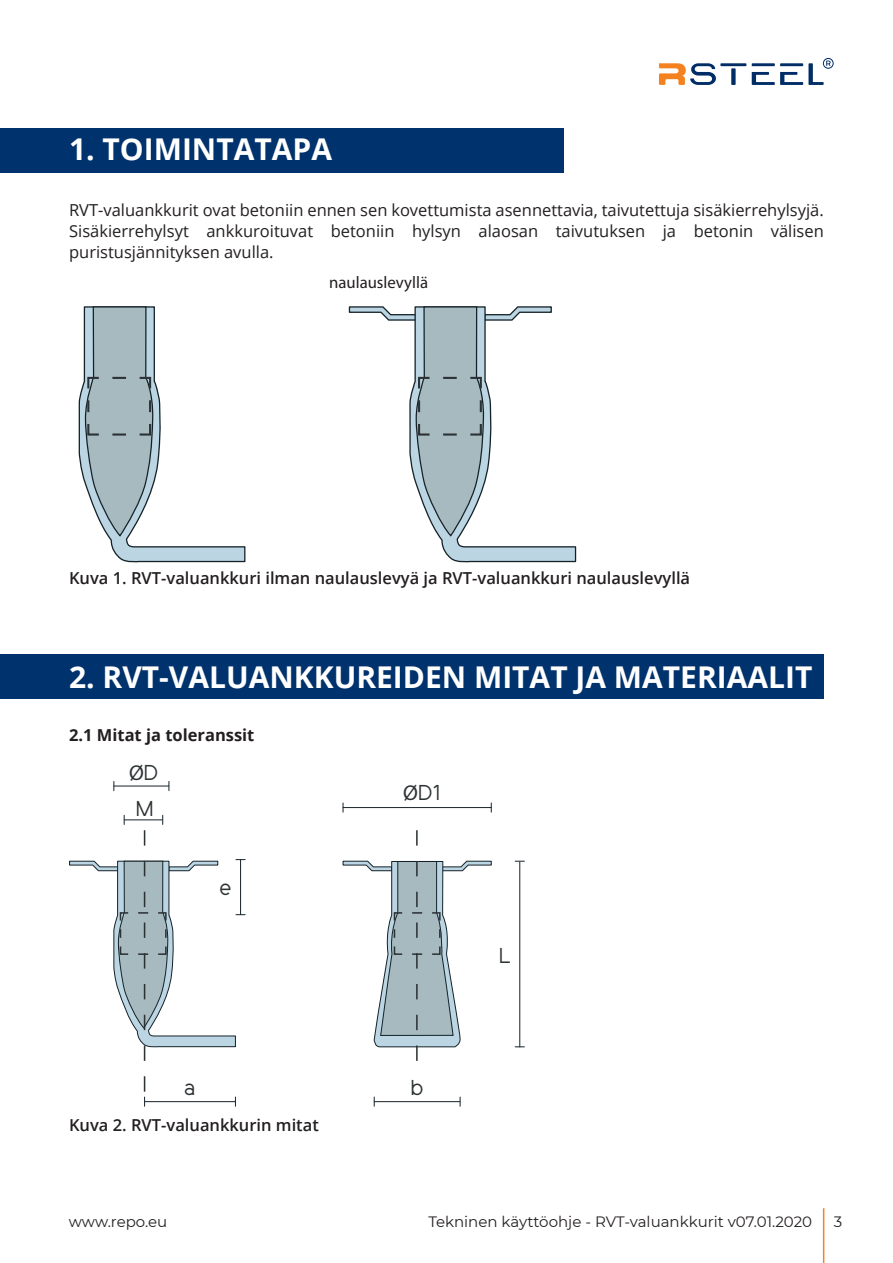
<style>
.page{position:relative;width:893px;height:1263px;background:#fff}
.page>*{position:absolute;margin:0;border:0;box-sizing:border-box;transform-origin:0 0}
.t1{font:700 30px "Open Sans";color:#fff}
.t2{font:21.6px "Elliot Sans";color:#2d3235}
.t3{font:21.6px "Myriad Pro";color:#2d3235}
.t4{font:16.95px "Myriad Pro";color:#231f20}
.Heading_1{font:16.5px/21px "Open Sans";color:#231f20;text-align:justify}
.Heading_1-2{font:600 16.5px "Open Sans";color:#231f20}
.Heading_1-3{font:700 16.5px "Open Sans";color:#231f20}
.t5{font:15px "Montserrat";color:#231f20}
.s1{font-family:"Elliot Sans"}
.s2{font-family:"Myriad Pro"}
</style>
<div class="page">
<hr style="left:823px;top:1208px;width:1px;height:55px;background:#f58220">
<svg style="left:659px;top:58px;width:175px;height:27px"></svg>
<div style="left:0;top:128px;width:563px;height:45px;background:#00326d"></div>
<div style="left:0;top:654px;width:824px;height:45px;background:#00326d"></div>
<svg style="left:79px;top:306px;width:167px;height:256px"></svg>
<svg style="left:348px;top:306px;width:228px;height:256px"></svg>
<svg style="left:342px;top:830px;width:150px;height:231px"></svg>
<hr style="left:124px;top:819px;width:38px;height:1px;background:#142228">
<hr style="left:114px;top:785px;width:55px;height:1px;background:#142228">
<svg style="left:69px;top:830px;width:176px;height:277px"></svg>
<hr style="left:374px;top:1101px;width:86px;height:1px;background:#142228">
<hr style="left:343px;top:807px;width:148px;height:1px;background:#142228">
<hr style="left:519px;top:862px;width:1px;height:185px;background:#142228">
<p class="t1" style="left:69px;top:128px;width:264px">1. TOIMINTATAPA</p>
<p class="Heading_1" style="left:69px;top:200px;width:756px">RVT-valuankkurit ovat betoniin ennen sen kovettumista asennettavia, taivutettuja sisäkierrehylsyjä.<br>Sisäkierrehylsyt ankkuroituvat betoniin hylsyn alaosan taivutuksen ja betonin välisen puristusjännityksen avulla.</p>
<p class="t4" style="left:329px;top:271px;width:100px">naulauslevyllä</p>
<p class="Heading_1-2" style="left:69px;top:567px;width:623px">Kuva 1. RVT-valuankkuri ilman naulauslevyä ja RVT-valuankkuri naulauslevyllä</p>
<p class="t1" style="left:69px;top:655px;width:745px">2. RVT-VALUANKKUREIDEN MITAT JA MATERIAALIT</p>
<p class="Heading_1-3" style="left:69px;top:724px;width:187px">2.1 Mitat ja toleranssit</p>
<p class="t3" style="left:129px;top:760px;width:31px">Ø<span class="s1">D</span></p>
<p class="t2" style="left:136px;top:799px;width:19px">M</p>
<p class="t2" style="left:220px;top:877px;width:13px">e</p>
<p class="t2" style="left:403px;top:783px;width:39px"><span class="s2">Ø</span>D1</p>
<p class="t2" style="left:184px;top:1078px;width:13px">a</p>
<p class="t2" style="left:411px;top:1078px;width:14px">b</p>
<p class="Heading_1-2" style="left:69px;top:1114px;width:251px">Kuva 2. RVT-valuankkurin mitat</p>
<p class="t2" style="left:499px;top:946px;width:14px">L</p>
<p class="t5" style="left:69px;top:1211px;width:100px">www.repo.eu</p>
<p class="t5" style="left:428px;top:1211px;width:385px">Tekninen käyttöohje - RVT-valuankkurit v07.01.2020</p>
<p class="t5" style="left:834px;top:1212px;width:10px">3</p>
</div>
